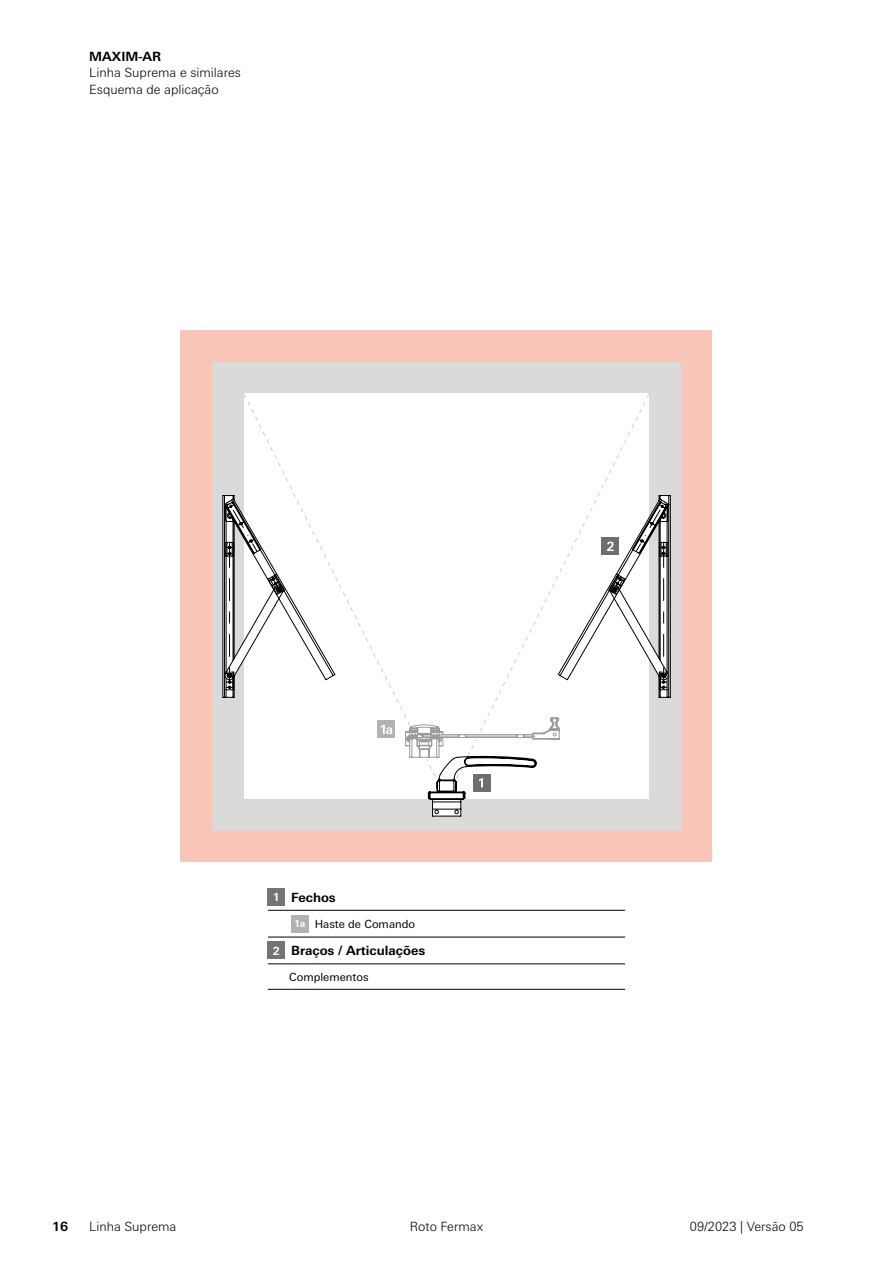
<style>
.page{position:relative;width:893px;height:1263px;background:#fff}
.page>*{position:absolute;margin:0;border:0;box-sizing:border-box;transform-origin:0 0}
.t1{font:300 12.75px/16.5px "Univers Next W1 G";color:#000}
.t2{font:700 12.75px "Univers Next W1 G";color:#000}
.t3{font:11.25px "Univers Next W1 G";color:#000}
.s1{font-size:11.25px;color:#fff}
.s2{font-weight:700;font-size:9.75px;color:#fff}
</style>
<div class="page">
<svg style="left:268px;top:910px;width:47px;height:1px"></svg>
<hr style="left:315px;top:910px;width:310px;height:1px;background:#000">
<svg style="left:268px;top:937px;width:47px;height:1px"></svg>
<hr style="left:315px;top:937px;width:310px;height:1px;background:#000">
<svg style="left:268px;top:963px;width:47px;height:1px"></svg>
<hr style="left:315px;top:963px;width:310px;height:1px;background:#000">
<svg style="left:268px;top:989px;width:47px;height:1px"></svg>
<hr style="left:315px;top:989px;width:310px;height:1px;background:#000">
<div style="left:268px;top:888px;width:17px;height:17px;background:#747474"></div>
<div style="left:291px;top:915px;width:17px;height:17px;background:#b2b2b2"></div>
<div style="left:268px;top:942px;width:17px;height:17px;background:#747474"></div>
<div style="left:181px;top:331px;width:531px;height:531px;background:#f9c5b8"></div>
<div style="left:212px;top:362px;width:469px;height:468px;background:#dadad9"></div>
<div style="left:244px;top:394px;width:405px;height:405px;background:#fff"></div>
<svg style="left:244px;top:393px;width:167px;height:334px"></svg>
<svg style="left:479px;top:393px;width:170px;height:323px"></svg>
<svg style="left:222px;top:495px;width:113px;height:203px"></svg>
<svg style="left:405px;top:717px;width:155px;height:99px"></svg>
<svg style="left:558px;top:495px;width:113px;height:203px"></svg>
<div style="left:378px;top:721px;width:17px;height:17px;background:#b2b2b2"></div>
<svg style="left:381px;top:725px;width:11px;height:9px"></svg>
<p class="t2" style="left:89px;top:48px;width:73px">MAXIM-AR</p>
<p class="t1" style="left:89px;top:64px;width:153px">Linha Suprema e similares<br>Esquema de aplicação</p>
<p class="t2" style="left:273px;top:889px;width:65px"><span class="s1">1</span> Fechos</p>
<p class="t3" style="left:294px;top:917px;width:123px"><span class="s2">1a</span> Haste de Comando</p>
<p class="t2" style="left:273px;top:943px;width:154px"><span class="s1">2</span> Braços / Articulações</p>
<p class="t3" style="left:289px;top:970px;width:81px">Complementos</p>
<p class="t2" style="left:52px;top:1218px;width:18px">16</p>
<p class="t1" style="left:89px;top:1218px;width:89px">Linha Suprema</p>
<p class="t1" style="left:410px;top:1218px;width:75px">Roto Fermax</p>
<p class="t1" style="left:690px;top:1218px;width:115px">09/2023 | Versão 05</p>
</div>
